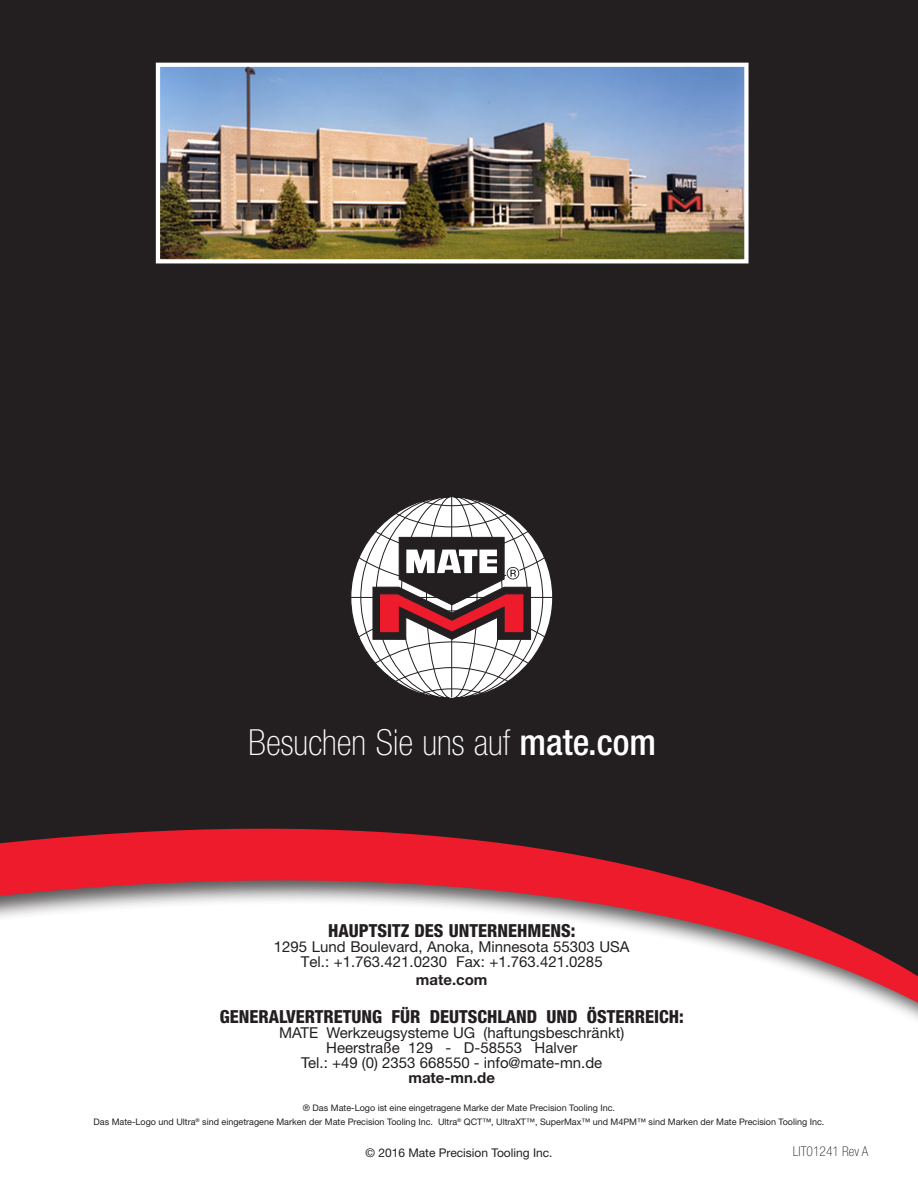
<style>
.page{position:relative;width:918px;height:1188px;background:#fff}
.page>*{position:absolute;margin:0;border:0;box-sizing:border-box;transform-origin:0 0}
.t1{font:100 condensed 36px "Helvetica Neue LT Std";color:#fff}
.Body_Text_2{font:800 condensed 18px "Helvetica Neue LT Std";color:#231f20}
.Body_Text_2-2{font:15px "Helvetica Neue LT Std";color:#231f20}
.Body_Text_2-3{font:700 15px "Helvetica Neue LT Std";color:#231f20}
.t2{font:100 condensed 13.5px "Helvetica Neue LT Std";color:#231f20}
.t3{font:12px "Helvetica Neue LT Std";color:#231f20}
.Body_Text_2-4{font:9px "Helvetica Neue LT Std";color:#231f20}
.s1{font-weight:500}
</style>
<div class="page">
<div style="left:0;top:0;width:918px;height:732px;background:#231f20"></div>
<img style="left:161px;top:68px;width:583px;height:190px">
<div style="left:156px;top:63px;width:593px;height:200px;border:4px solid #fff"></div>
<svg style="left:350px;top:496px;width:203px;height:203px"></svg>
<svg style="left:0;top:732px;width:918px;height:287px"></svg>
<p class="t1" style="left:248px;top:722px;width:409px">Besuchen Sie uns auf <span class="s1">mate.com</span></p>
<p class="Body_Text_2" style="left:328px;top:919px;width:249px">HAUPTSITZ DES UNTERNEHMENS:</p>
<p class="Body_Text_2-2" style="left:274px;top:938px;width:357px">1295 Lund Boulevard, Anoka, Minnesota 55303 USA</p>
<p class="Body_Text_2-2" style="left:301px;top:953px;width:303px">Tel.: +1.763.421.0230 Fax: +1.763.421.0285</p>
<p class="Body_Text_2-3" style="left:416px;top:970px;width:73px">mate.com</p>
<p class="Body_Text_2" style="left:220px;top:1005px;width:466px">GENERALVERTRETUNG FÜR DEUTSCHLAND UND ÖSTERREICH:</p>
<p class="Body_Text_2-2" style="left:279px;top:1024px;width:347px">MATE Werkzeugsysteme UG (haftungsbeschränkt)</p>
<p class="Body_Text_2-2" style="left:326px;top:1039px;width:253px">Heerstraße 129 - D-58553 Halver</p>
<p class="Body_Text_2-2" style="left:301px;top:1054px;width:303px">Tel.: +49 (0) 2353 668550 - info@mate-mn.de</p>
<p class="Body_Text_2-3" style="left:408px;top:1068px;width:88px">mate-mn.de</p>
<p class="Body_Text_2-4" style="left:303px;top:1103px;width:314px">® Das Mate-Logo ist eine eingetragene Marke der Mate Precision Tooling Inc.</p>
<p class="Body_Text_2-4" style="left:94px;top:1116px;width:732px">Das Mate-Logo und Ultra<sup>®</sup> sind eingetragene Marken der Mate Precision Tooling Inc. Ultra<sup>®</sup> QCT™, UltraXT™, SuperMax™ und M4PM™ sind Marken der Mate Precision Tooling Inc.</p>
<p class="t3" style="left:365px;top:1146px;width:189px">© 2016 Mate Precision Tooling Inc.</p>
<p class="t2" style="left:793px;top:1144px;width:77px">LIT01241 Rev A</p>
</div>
